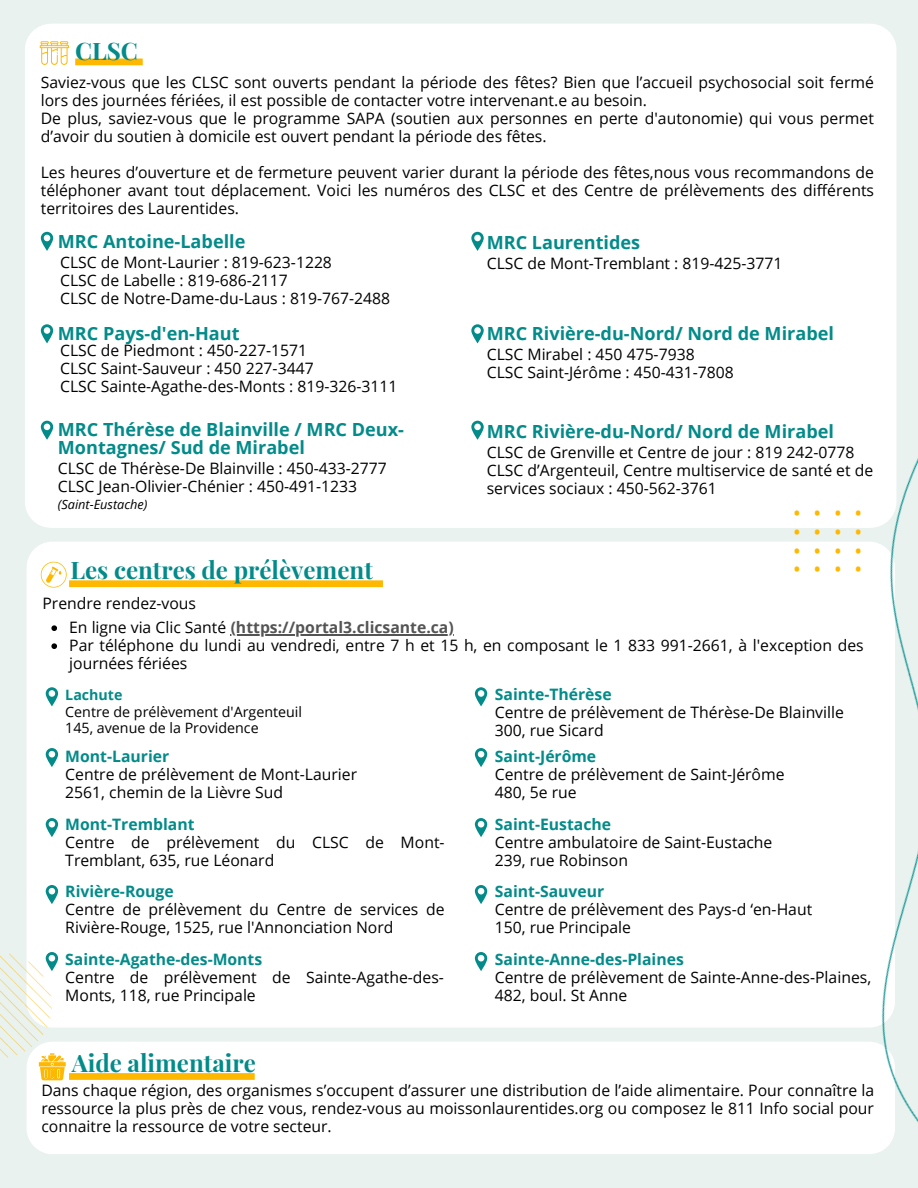
<style>
.page{position:relative;width:918px;height:1188px;background:#e9f2ef}
.page>*{position:absolute;margin:0;border:0;box-sizing:border-box;transform-origin:0 0}
.t1{font:38.85px "Open Sans";color:#ffb800}
.t2{font:700 24.15px "Playfair Display";color:#038b89}
.t3{font:700 18.15px "Open Sans";color:#038b89}
.t4{font:15.75px/18px "Open Sans";color:#000}
.t5{font:700 15.75px "Open Sans";color:#038b89}
.t6{font:14.25px/16.8px "Open Sans";color:#000}
.t7{font:700 14.25px "Open Sans";color:#038b89}
.t8{font:italic 12.75px "Open Sans";color:#000}
.s1{font-weight:700;color:#545454}
</style>
<div class="page">
<div style="left:28px;top:24px;width:868px;height:504px;background:#fff;border-radius:26px"></div>
<div style="left:75px;top:59px;width:68px;height:6px;background:#ffb800"></div>
<div style="left:27px;top:542px;width:868px;height:486px;background:#fff;border-radius:26px"></div>
<div style="left:27px;top:1042px;width:868px;height:112px;background:#fff;border-radius:26px"></div>
<svg style="left:40px;top:41px;width:29px;height:24px"></svg>
<div style="left:69px;top:580px;width:314px;height:7px;background:#ffb800"></div>
<div style="left:69px;top:1073px;width:186px;height:7px;background:#ffb800"></div>
<svg style="left:41px;top:232px;width:12px;height:19px"></svg>
<svg style="left:471px;top:232px;width:13px;height:19px"></svg>
<svg style="left:41px;top:324px;width:12px;height:19px"></svg>
<svg style="left:471px;top:324px;width:13px;height:19px"></svg>
<svg style="left:41px;top:421px;width:12px;height:19px"></svg>
<svg style="left:471px;top:421px;width:13px;height:19px"></svg>
<svg style="left:41px;top:562px;width:26px;height:26px"></svg>
<svg style="left:46px;top:687px;width:12px;height:19px"></svg>
<svg style="left:475px;top:687px;width:12px;height:19px"></svg>
<svg style="left:46px;top:818px;width:12px;height:19px"></svg>
<svg style="left:475px;top:818px;width:12px;height:19px"></svg>
<svg style="left:46px;top:748px;width:12px;height:19px"></svg>
<svg style="left:475px;top:748px;width:12px;height:19px"></svg>
<svg style="left:46px;top:885px;width:12px;height:19px"></svg>
<svg style="left:475px;top:885px;width:12px;height:19px"></svg>
<svg style="left:47px;top:952px;width:11px;height:19px"></svg>
<svg style="left:475px;top:952px;width:12px;height:19px"></svg>
<svg style="left:40px;top:1053px;width:25px;height:27px"></svg>
<svg style="left:51px;top:625px;width:6px;height:6px"></svg>
<hr style="left:231px;top:634px;width:223px;height:2px;background:#545454">
<svg style="left:51px;top:643px;width:6px;height:6px"></svg>
<img style="left:871px;top:458px;width:47px;height:696px">
<img style="left:0;top:954px;width:52px;height:103px">
<h2 class="t2" style="left:75px;top:34px;width:64px">CLSC</h2>
<p class="t4" style="left:41px;top:73px;width:835px">Saviez-vous que les CLSC sont ouverts pendant la période des fêtes? Bien que l’accueil psychosocial soit fermé lors des journées fériées, il est possible de contacter votre intervenant.e au besoin.<br>De plus, saviez-vous que le programme SAPA (soutien aux personnes en perte d'autonomie) qui vous permet d’avoir du soutien à domicile est ouvert pendant la période des fêtes.</p>
<p class="t4" style="left:41px;top:163px;width:835px;text-align:justify">Les heures d’ouverture et de fermeture peuvent varier durant la période des fêtes,nous vous recommandons de téléphoner avant tout déplacement. Voici les numéros des CLSC et des Centre de prélèvements des différents territoires des Laurentides.</p>
<p class="t3" style="left:58px;top:228px;width:189px">MRC Antoine-Labelle</p>
<p class="t4" style="left:60px;top:253px;width:332px">CLSC de Mont-Laurier : 819-623-1228<br>CLSC de Labelle : 819-686-2117<br>CLSC de Notre-Dame-du-Laus : 819-767-2488</p>
<p class="t3" style="left:487px;top:230px;width:155px">MRC Laurentides</p>
<p class="t4" style="left:487px;top:254px;width:297px">CLSC de Mont-Tremblant : 819-425-3771</p>
<p class="t3" style="left:58px;top:321px;width:183px">MRC Pays-d'en-Haut</p>
<p class="t3" style="left:487px;top:321px;width:349px">MRC Rivière-du-Nord/ Nord de Mirabel</p>
<p class="t4" style="left:60px;top:341px;width:339px">CLSC de Piedmont : 450-227-1571<br>CLSC Saint-Sauveur : 450 227-3447<br>CLSC Sainte-Agathe-des-Monts : 819-326-3111</p>
<p class="t4" style="left:487px;top:345px;width:249px">CLSC Mirabel : 450 475-7938<br>CLSC Saint-Jérôme : 450-431-7808</p>
<p class="t3" style="left:58px;top:416px;width:348px">MRC Thérèse de Blainville / MRC Deux-</p>
<p class="t3" style="left:487px;top:419px;width:349px">MRC Rivière-du-Nord/ Nord de Mirabel</p>
<p class="t3" style="left:58px;top:434px;width:249px">Montagnes/ Sud de Mirabel</p>
<p class="t4" style="left:487px;top:443px;width:388px">CLSC de Grenville et Centre de jour : 819 242-0778<br>CLSC d’Argenteuil, Centre multiservice de santé et de services sociaux : 450-562-3761</p>
<p class="t4" style="left:58px;top:459px;width:331px">CLSC de Thérèse-De Blainville : 450-433-2777<br>CLSC Jean-Olivier-Chénier : 450-491-1233</p>
<p class="t8" style="left:58px;top:495px;width:91px">(Saint-Eustache)</p>
<h1 class="t1" style="left:792px;top:473px;width:73px">....</h1>
<h1 class="t1" style="left:792px;top:492px;width:73px">....</h1>
<h1 class="t1" style="left:792px;top:511px;width:73px">....</h1>
<h1 class="t1" style="left:792px;top:530px;width:73px">....</h1>
<h2 class="t2" style="left:70px;top:553px;width:304px">Les centres de prélèvement</h2>
<p class="t4" style="left:69px;top:618px;width:796px">En ligne via Clic Santé <span class="s1">(https://portal3.clicsante.ca)<br></span>Par téléphone du lundi au vendredi, entre 7 h et 15 h, en composant le 1 833 991-2661, à l'exception des journées fériées</p>
<p class="t4" style="left:42px;top:593px;width:155px">Prendre rendez-vous</p>
<p class="t7" style="left:65px;top:684px;width:59px">Lachute</p>
<p class="t6" style="left:65px;top:703px;width:238px">Centre de prélèvement d'Argenteuil<br>145, avenue de la Providence</p>
<p class="t5" style="left:65px;top:745px;width:105px">Mont-Laurier</p>
<p class="t4" style="left:65px;top:764px;width:293px">Centre de prélèvement de Mont-Laurier<br>2561, chemin de la Lièvre Sud</p>
<p class="t5" style="left:65px;top:813px;width:131px">Mont-Tremblant</p>
<p class="t4" style="left:65px;top:833px;width:381px">Centre de prélèvement du CLSC de Mont-<br>Tremblant, 635, rue Léonard</p>
<p class="t5" style="left:65px;top:880px;width:110px">Rivière-Rouge</p>
<p class="t4" style="left:65px;top:899px;width:381px">Centre de prélèvement du Centre de services de<br>Rivière-Rouge, 1525, rue l'Annonciation Nord</p>
<p class="t5" style="left:65px;top:948px;width:199px">Sainte-Agathe-des-Monts</p>
<p class="t4" style="left:65px;top:968px;width:380px">Centre de prélèvement de Sainte-Agathe-des-<br>Monts, 118, rue Principale</p>
<h2 class="t2" style="left:72px;top:1046px;width:186px">Aide alimentaire</h2>
<p class="t5" style="left:495px;top:683px;width:118px">Sainte-Thérèse</p>
<p class="t4" style="left:495px;top:703px;width:351px">Centre de prélèvement de Thérèse-De Blainville<br>300, rue Sicard</p>
<p class="t5" style="left:495px;top:745px;width:103px">Saint-Jérôme</p>
<p class="t4" style="left:495px;top:764px;width:291px">Centre de prélèvement de Saint-Jérôme<br>480, 5e rue</p>
<p class="t5" style="left:495px;top:813px;width:118px">Saint-Eustache</p>
<p class="t4" style="left:495px;top:833px;width:279px">Centre ambulatoire de Saint-Eustache<br>239, rue Robinson</p>
<p class="t5" style="left:495px;top:880px;width:111px">Saint-Sauveur</p>
<p class="t4" style="left:495px;top:899px;width:319px">Centre de prélèvement des Pays-d ‘en-Haut<br>150, rue Principale</p>
<p class="t5" style="left:495px;top:948px;width:190px">Sainte-Anne-des-Plaines</p>
<p class="t4" style="left:495px;top:968px;width:378px">Centre de prélèvement de Sainte-Anne-des-Plaines,<br>482, boul. St Anne</p>
<p class="t4" style="left:41px;top:1081px;width:834px;text-align:justify">Dans chaque région, des organismes s’occupent d’assurer une distribution de l’aide alimentaire. Pour connaître la ressource la plus près de chez vous, rendez-vous au moissonlaurentides.org ou composez le 811 Info social pour connaitre la ressource de votre secteur.</p>
</div>
